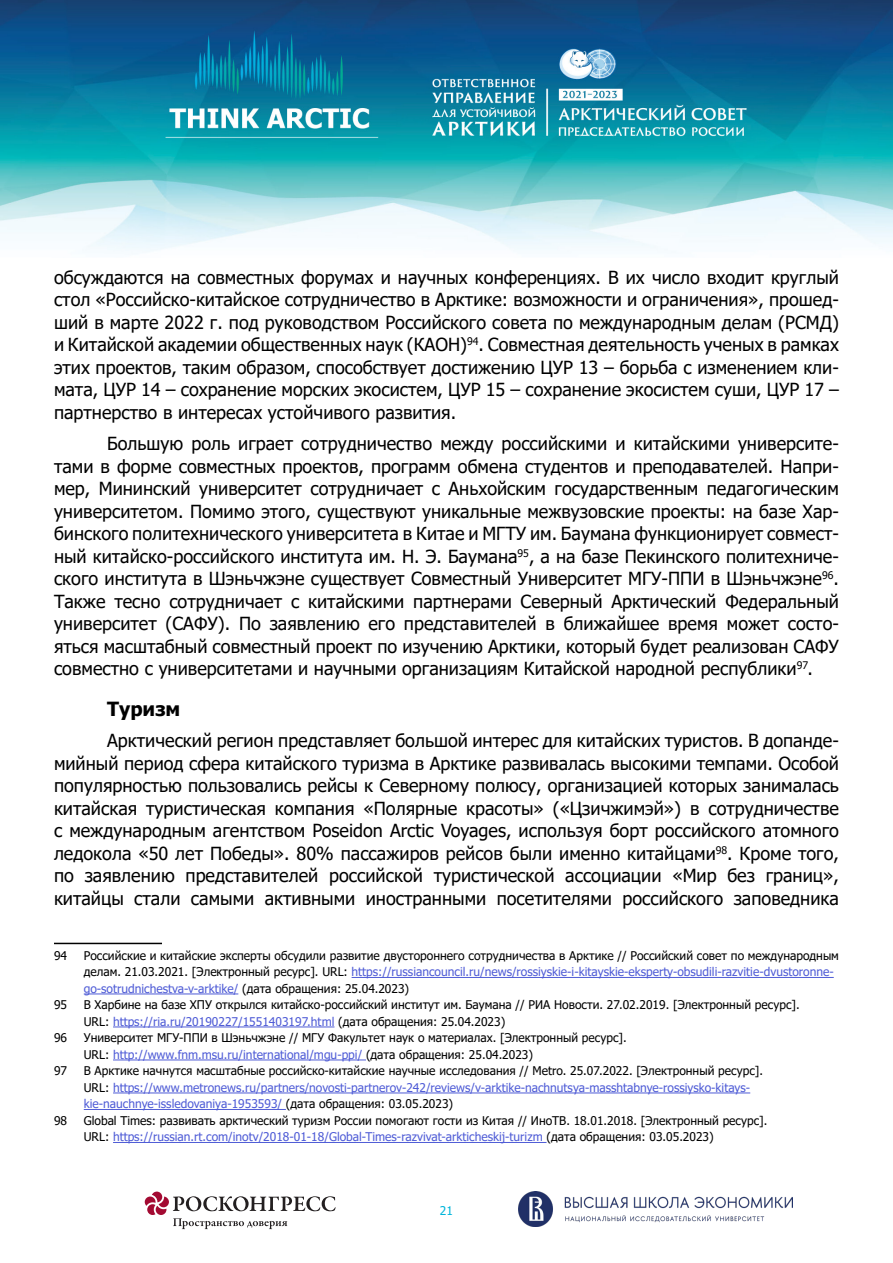
<style>
.page{position:relative;width:893px;height:1263px;background:#fff}
.page>*{position:absolute;margin:0;border:0;box-sizing:border-box;transform-origin:0 0}
.заголовок_нумер{font:700 19.5px "Tahoma";color:#000}
.Основной_текст{font:18px/22.5px "Tahoma";color:#000;text-align:justify}
.сноски{font:12px/16.5px "Tahoma";color:#000}
.сноски-2{font:12px/16.5px "Tahoma";color:#4f5cd6}
.t1{font:12px "Tahoma";color:#00b5da}
.s1{color:#4f5cd6}
.s2{color:#000}
</style>
<div class="page">
<img style="left:0;top:0;width:893px;height:252px">
<img style="left:519px;top:1191px;width:274px;height:35px">
<svg style="left:145px;top:1191px;width:191px;height:38px"></svg>
<hr style="left:54px;top:943px;width:108px;height:1px;background:#000">
<hr style="left:352px;top:977px;width:482px;height:1px;background:#4f5cd6">
<hr style="left:84px;top:993px;width:154px;height:1px;background:#4f5cd6">
<hr style="left:113px;top:1026px;width:221px;height:1px;background:#4f5cd6">
<hr style="left:113px;top:1059px;width:253px;height:1px;background:#4f5cd6">
<hr style="left:113px;top:1092px;width:637px;height:1px;background:#4f5cd6">
<hr style="left:84px;top:1109px;width:202px;height:1px;background:#4f5cd6">
<hr style="left:113px;top:1142px;width:434px;height:1px;background:#4f5cd6">
<p class="Основной_текст" style="left:54px;top:267px;width:786px">обсуждаются на совместных форумах и научных конференциях. В их число входит круглый стол «Российско-китайское сотрудничество в Арктике: возможности и ограничения», прошед&shy;ший в марте 2022 г. под руководством Российского совета по международным делам (РСМД) и Китайской академии общественных наук (КАОН)<sup>94</sup>. Совместная деятельность ученых в рамках этих проектов, таким образом, способствует достижению ЦУР 13 – борьба с изменением кли&shy;мата, ЦУР 14 – сохранение морских экосистем, ЦУР 15 – сохранение экосистем суши, ЦУР 17 – партнерство в интересах устойчивого развития.</p>
<p class="Основной_текст" style="left:54px;top:433px;width:786px;text-indent:53px">Большую роль играет сотрудничество между российскими и китайскими университе&shy;тами в форме совместных проектов, программ обмена студентов и преподавателей. Напри&shy;мер, Мининский университет сотрудничает с Аньхойским государственным педагогическим университетом. Помимо этого, существуют уникальные межвузовские проекты: на базе Хар&shy;бинского политехнического университета в Китае и МГТУ им. Баумана функционирует совмест&shy;ный китайско-российского института им. Н. Э. Баумана<sup>95</sup>, а на базе Пекинского политехниче&shy;ского института в Шэньчжэне существует Совместный Университет МГУ-ППИ в Шэньчжэне<sup>96</sup>.<br>Также тесно сотрудничает с китайскими партнерами Северный Арктический Федеральный университет (САФУ). По заявлению его представителей в ближайшее время может состо&shy;яться масштабный совместный проект по изучению Арктики, который будет реализован САФУ совместно с университетами и научными организациям Китайской народной республики<sup>97</sup>.</p>
<p class="заголовок_нумер" style="left:107px;top:695px;width:75px">Туризм</p>
<p class="Основной_текст" style="left:54px;top:730px;width:786px;text-indent:53px">Арктический регион представляет большой интерес для китайских туристов. В допанде&shy;мийный период сфера китайского туризма в Арктике развивалась высокими темпами. Особой популярностью пользовались рейсы к Северному полюсу, организацией которых занималась китайская туристическая компания «Полярные красоты» («Цзичжимэй») в сотрудничестве с международным агентством Poseidon Arctic Voyages, используя борт российского атомного ледокола «50 лет Победы». 80% пассажиров рейсов были именно китайцами<sup>98</sup>. Кроме того, по заявлению представителей российской туристической ассоциации «Мир без границ», китайцы стали самыми активными иностранными посетителями российского заповедника</p>
<p class="сноски" style="left:54px;top:948px;width:15px">94</p>
<p class="сноски" style="left:84px;top:948px;width:757px">Российские и китайские эксперты обсудили развитие двустороннего сотрудничества в Арктике // Российский совет по международным делам. 21.03.2021. [Электронный ресурс]. URL: <span class="s1">https://russiancouncil.ru/news/rossiyskie-i-kitayskie-eksperty-obsudili-razvitie-dvustoronne&shy;go-sotrudnichestva-v-arktike/</span> (дата обращения: 25.04.2023)</p>
<p class="сноски" style="left:54px;top:997px;width:15px">95</p>
<p class="сноски" style="left:84px;top:997px;width:717px">В Харбине на базе ХПУ открылся китайско-российский институт им. Баумана // РИА Новости. 27.02.2019. [Электронный ресурс].<br>URL: <span class="s1">https://ria.ru/20190227/1551403197.html</span> (дата обращения: 25.04.2023)</p>
<p class="сноски" style="left:54px;top:1030px;width:15px">96</p>
<p class="сноски" style="left:84px;top:1030px;width:545px">Университет МГУ-ППИ в Шэньчжэне // МГУ Факультет наук о материалах. [Электронный ресурс].<br>URL: <span class="s1">http://www.fnm.msu.ru/international/mgu-ppi/</span> (дата обращения: 25.04.2023)</p>
<p class="сноски" style="left:54px;top:1063px;width:15px">97</p>
<p class="сноски-2" style="left:84px;top:1063px;width:681px"><span class="s2">В Арктике начнутся масштабные российско-китайские научные исследования // Metro. 25.07.2022. [Электронный ресурс].<br>URL:</span> https://www.metronews.ru/partners/novosti-partnerov-242/reviews/v-arktike-nachnutsya-masshtabnye-rossiysko-kitays&shy;kie-nauchnye-issledovaniya-1953593/ <span class="s2">(дата обращения: 03.05.2023)</span></p>
<p class="сноски" style="left:54px;top:1113px;width:15px">98</p>
<p class="сноски" style="left:84px;top:1113px;width:685px">Global Times: развивать арктический туризм России помогают гости из Китая // ИноТВ. 18.01.2018. [Электронный ресурс].<br>URL: <span class="s1">https://russian.rt.com/inotv/2018-01-18/Global-Times-razvivat-arkticheskij-turizm</span> (дата обращения: 03.05.2023)</p>
<p class="t1" style="left:440px;top:1203px;width:15px">21</p>
</div>
